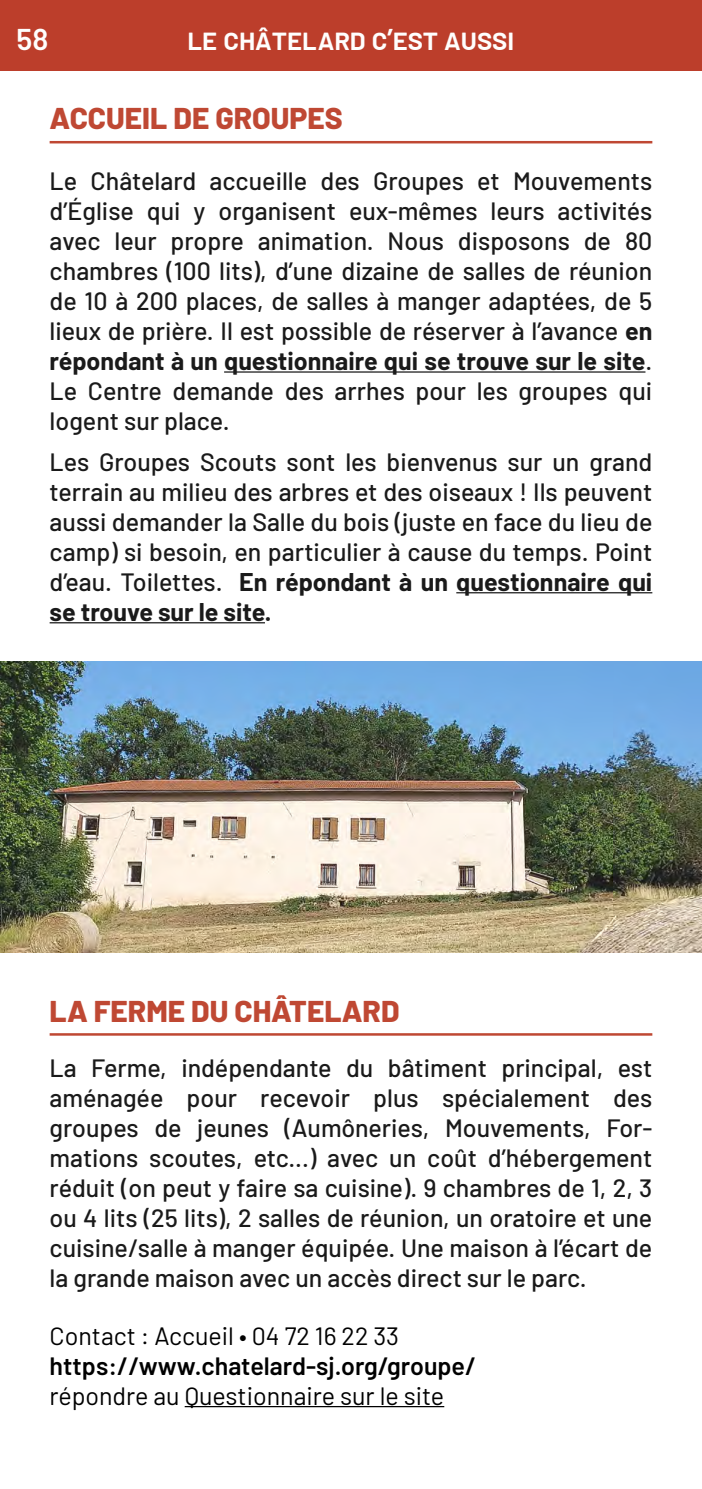
<style>
.page{position:relative;width:702px;height:1489px;background:#fff}
.page>*{position:absolute;margin:0;border:0;box-sizing:border-box;transform-origin:0 0}
.Titre_propostion_V1{font:800 30px "Barlow";color:#bf4833}
.Titre_sections{font:600 30px "Barlow";color:#fffefd}
.Description{font:600 30px "Barlow";color:#fffefd}
.Description-2{font:500 25px/30px "Barlow";color:#1a1a1a;text-align:justify}
.Nom_Prénom{font:25px "Barlow";color:#000}
.Nom_Prénom-2{font:600 25px "Barlow";color:#000}
.s1{font-weight:700}
</style>
<div class="page">
<hr style="left:50px;top:141px;width:602px;height:2px;background:#bf4833">
<hr style="left:224px;top:371px;width:421px;height:1px;background:#1a1a1a">
<hr style="left:185px;top:1405px;width:259px;height:1px;background:#000">
<div style="left:0;top:0;width:702px;height:71px;background:#bc3e2b"></div>
<hr style="left:50px;top:1033px;width:602px;height:2px;background:#bf4833">
<hr style="left:456px;top:592px;width:196px;height:1px;background:#1a1a1a">
<hr style="left:50px;top:622px;width:215px;height:1px;background:#1a1a1a">
<img style="left:0;top:662px;width:702px;height:290px">
<p class="Description" style="left:17px;top:17px;width:33px">58</p>
<p class="Titre_sections" style="left:188px;top:17px;width:328px">le châtelard c’est aussi</p>
<p class="Titre_propostion_V1" style="left:50px;top:96px;width:294px">ACCUEIL DE GROUPES</p>
<p class="Description-2" style="left:50px;top:164px;width:604px">Le Châtelard accueille des Groupes et Mouvements d’Église qui y organisent eux-mêmes leurs activités avec leur propre animation. Nous disposons de 80 chambres (100 lits), d’une dizaine de salles de réunion de 10 à 200 places, de salles à manger adaptées, de 5 lieux de prière. Il est possible de réserver à l’avance <span class="s1">en répondant à un questionnaire qui se trouve sur le site</span>.<br>Le Centre demande des arrhes pour les groupes qui logent sur place.</p>
<p class="Description-2" style="left:50px;top:445px;width:604px">Les Groupes Scouts sont les bienvenus sur un grand terrain au milieu des arbres et des oiseaux ! Ils peuvent aussi demander la Salle du bois (juste en face du lieu de camp) si besoin, en particulier à cause du temps. Point d’eau. Toilettes. <span class="s1">En répondant à un questionnaire qui se trouve sur le site.</span></p>
<p class="Titre_propostion_V1" style="left:50px;top:988px;width:351px">LA FERME DU CHÂTELARD</p>
<p class="Description-2" style="left:50px;top:1050px;width:604px">La Ferme, indépendante du bâtiment principal, est aménagée pour recevoir plus spécialement des groupes de jeunes (Aumôneries, Mouvements, For&shy;mations scoutes, etc...) avec un coût d’hébergement réduit (on peut y faire sa cuisine). 9 chambres de 1, 2, 3 ou 4 lits (25 lits), 2 salles de réunion, un oratoire et une cuisine/salle à manger équipée. Une maison à l’écart de la grande maison avec un accès direct sur le parc.</p>
<p class="Nom_Prénom" style="left:50px;top:1317px;width:351px">Contact : Accueil • 04 72 16 22 33</p>
<p class="Nom_Prénom-2" style="left:50px;top:1347px;width:428px">https://www.chatelard-sj.org/groupe/</p>
<p class="Nom_Prénom" style="left:50px;top:1377px;width:396px">répondre au Questionnaire sur le site</p>
</div>
